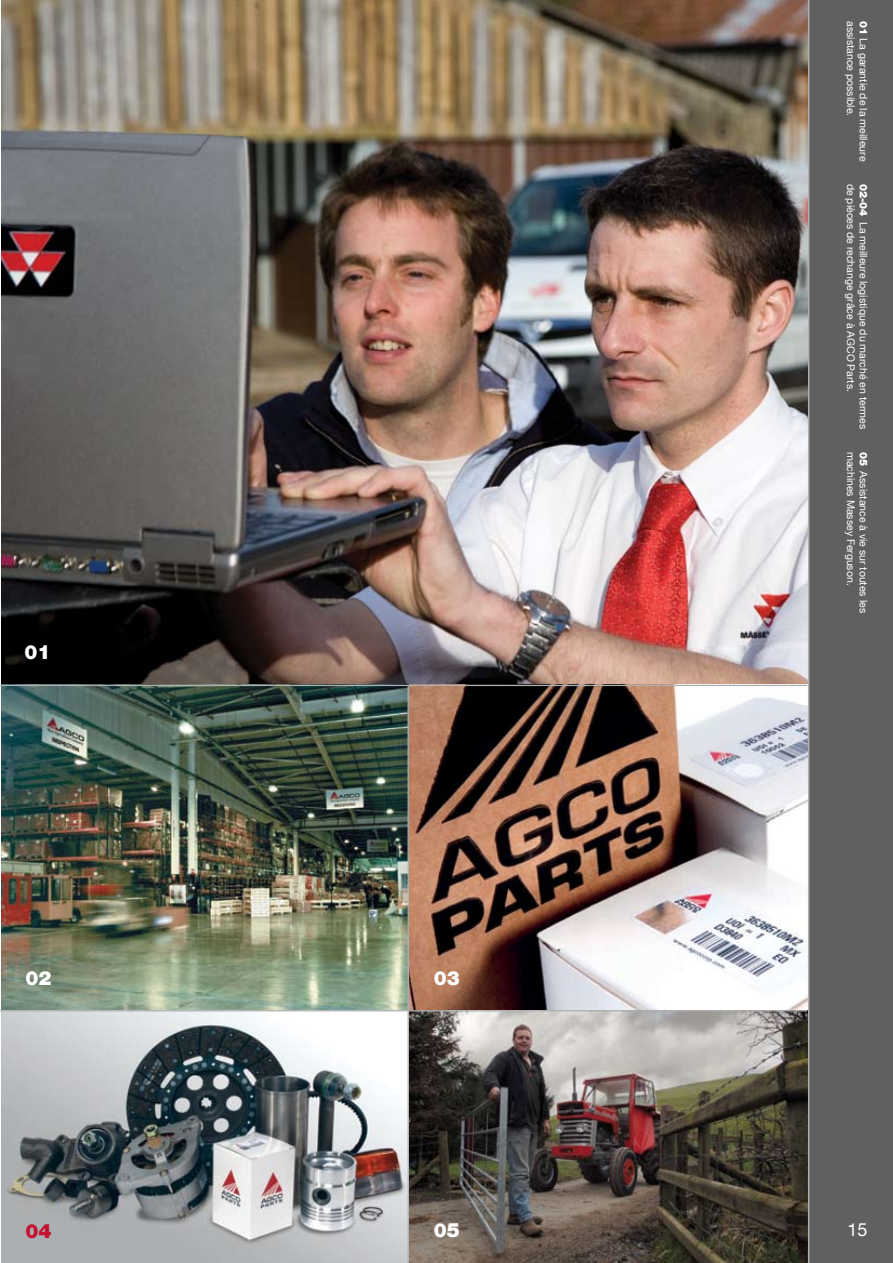
<style>
.page{position:relative;width:893px;height:1263px;background:#fff}
.page>*{position:absolute;margin:0;border:0;box-sizing:border-box;transform-origin:0 0}
.t1{font:900 19.5px "Helvetica Neue LT Com";color:#fff}
.t2{font:900 19.5px "Helvetica Neue LT Com";color:#c41230}
.t3{font:18px "Helvetica Neue LT Com";color:#fff}
.t4{font:10.5px/12.6px "Helvetica Neue LT Com";color:#fff}
.s1{font-weight:900}
</style>
<div class="page">
<img style="left:1px;top:0;width:807px;height:685px">
<img style="left:409px;top:685px;width:399px;height:326px">
<img style="left:409px;top:1011px;width:399px;height:252px">
<img style="left:1px;top:686px;width:407px;height:324px">
<img style="left:1px;top:1011px;width:407px;height:252px">
<hr style="left:0;top:685px;width:807px;height:1px;background:#afafb0">
<hr style="left:0;top:1010px;width:807px;height:1px;background:#afafb0">
<hr style="left:408px;top:686px;width:1px;height:577px;background:#afafb0">
<div style="left:808px;top:0;width:85px;height:1263px;background:#5f6062"></div>
<h1 class="t1" style="left:25px;top:641px;width:28px">01</h1>
<h1 class="t1" style="left:26px;top:966px;width:28px">02</h1>
<h1 class="t1" style="left:434px;top:966px;width:28px">03</h1>
<h1 class="t2" style="left:26px;top:1219px;width:28px">04</h1>
<h1 class="t1" style="left:434px;top:1218px;width:28px">05</h1>
<p class="t4" style="left:870px;top:21px;width:141px;rotate:90deg"><span class="s1">01</span> La garantie de la meilleure assistance possible.</p>
<p class="t4" style="left:870px;top:184px;width:247px;rotate:90deg"><span class="s1">02-04</span> La meilleure logistique du marché en termes de pièces de rechange grâce à AGCO Parts.</p>
<p class="t4" style="left:870px;top:451px;width:163px;rotate:90deg"><span class="s1">05</span> Assistance à vie sur toutes les machines Massey Ferguson.</p>
<h2 class="t3" style="left:847px;top:1218px;width:22px">15</h2>
</div>
